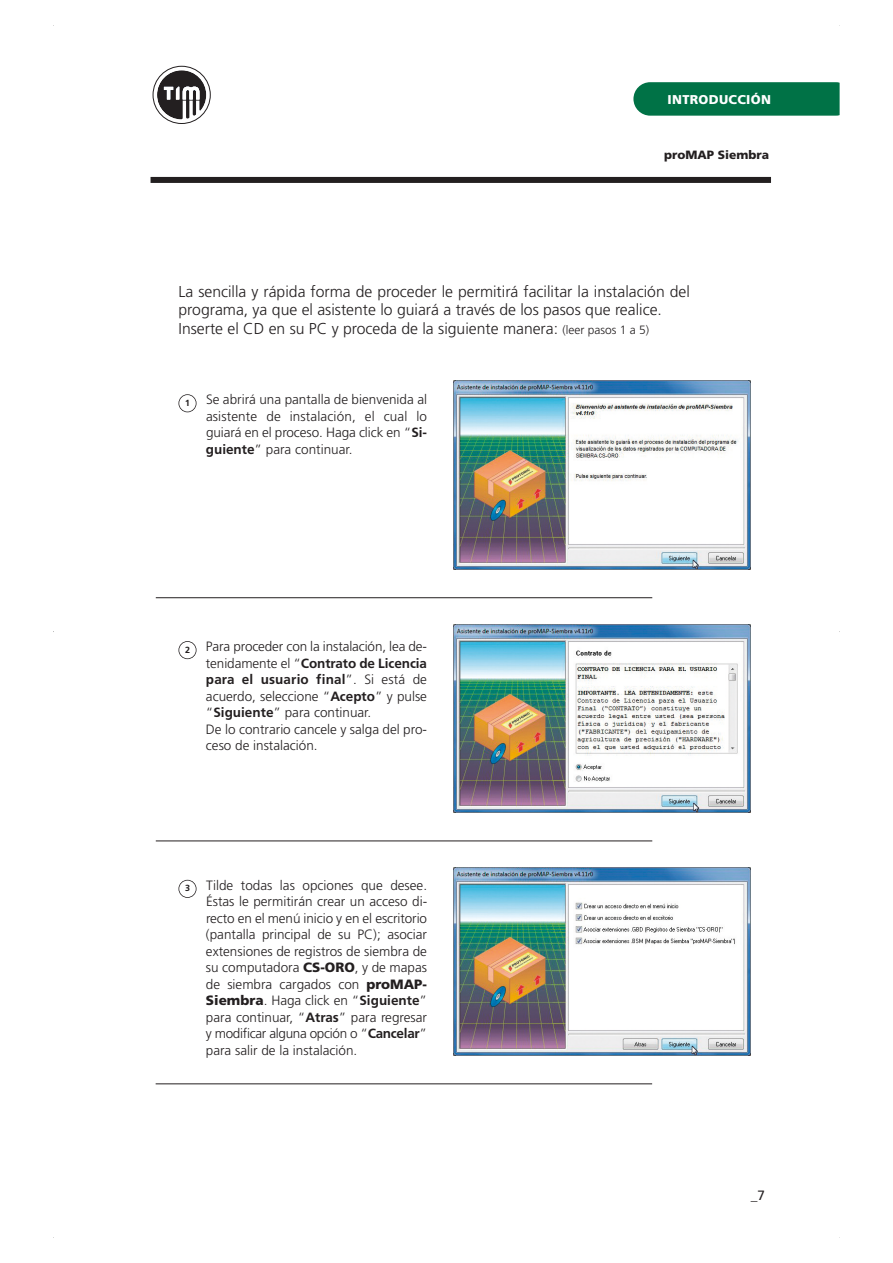
<style>
.page{position:relative;width:893px;height:1263px;background:#fff}
.page>*{position:absolute;margin:0;border:0;box-sizing:border-box;transform-origin:0 0}
.t1{font:300 15.75px/18.8px "Frutiger";color:#231f20}
.t2{font:300 13.5px/16.5px "Frutiger";color:#231f20;text-align:justify}
.t3{font:13.5px "Frutiger";color:#231f20}
.t4{font:900 12.75px "Frutiger";color:#fff}
.t5{font:900 12px "Frutiger";color:#231f20}
.t6{font:700 9px "Frutiger";color:#231f20}
.s1{font-size:12px}
.s2{font-weight:700}
.s3{font-weight:900}
</style>
<div class="page">
<img style="left:453px;top:381px;width:297px;height:188px">
<div style="left:178px;top:394px;width:19px;height:18px;border:2px solid #231f20;border-radius:50%"></div>
<svg style="left:153px;top:66px;width:57px;height:57px"></svg>
<div style="left:153px;top:66px;width:58px;height:58px;border:1px solid #231f20;border-radius:50%"></div>
<svg style="left:633px;top:82px;width:207px;height:34px;background:#09774c"></svg>
<div style="left:151px;top:177px;width:620px;height:6px;background:#231f20"></div>
<div style="left:178px;top:880px;width:19px;height:18px;border:2px solid #231f20;border-radius:50%"></div>
<img style="left:453px;top:624px;width:297px;height:189px">
<img style="left:453px;top:867px;width:297px;height:189px">
<div style="left:178px;top:641px;width:19px;height:18px;border:2px solid #231f20;border-radius:50%"></div>
<hr style="left:156px;top:841px;width:496px;height:1px;background:#231f20">
<hr style="left:156px;top:597px;width:496px;height:1px;background:#231f20">
<hr style="left:156px;top:1083px;width:496px;height:1px;background:#231f20">
<p class="t4" style="left:668px;top:92px;width:105px">INTRODUCCIÓN</p>
<p class="t5" style="left:664px;top:148px;width:106px">proMAP Siembra</p>
<p class="t1" style="left:178px;top:282px;width:513px">La sencilla y rápida forma de proceder le permitirá facilitar la instalación del programa, ya que el asistente lo guiará a través de los pasos que realice.<br>Inserte el CD en su PC y proceda de la siguiente manera: <span class="s1">(leer pasos 1 a 5)</span></p>
<p class="t6" style="left:185px;top:397px;width:6px">1</p>
<p class="t2" style="left:206px;top:391px;width:223px">Se abrirá una pantalla de bienvenida al asistente de instalación, el cual lo guiará en el proceso. Haga click en “<span class="s2">Si&shy;guiente</span>” para continuar.</p>
<p class="t6" style="left:185px;top:644px;width:6px">2</p>
<p class="t2" style="left:206px;top:638px;width:223px;text-align:left">Para proceder con la instalación, lea de&shy;tenidamente el “<span class="s2">Contrato de Licencia para el usuario final</span>”. Si está de acuerdo, seleccione “<span class="s2">Acepto</span>” y pulse “<span class="s2">Siguiente</span>” para continuar.<br>De lo contrario cancele y salga del pro&shy;ceso de instalación.</p>
<p class="t6" style="left:185px;top:883px;width:6px">3</p>
<p class="t2" style="left:206px;top:877px;width:223px">Tilde todas las opciones que desee.<br>Éstas le permitirán crear un acceso di&shy;recto en el menú inicio y en el escritorio (pantalla principal de su PC); asociar extensiones de registros de siembra de su computadora <span class="s3">CS-ORO</span>, y de mapas de siembra cargados con <span class="s3">proMAP-Siembra</span>. Haga click en “<span class="s2">Siguiente</span>” para continuar, “<span class="s2">Atras</span>” para regresar y modificar alguna opción o “<span class="s2">Cancelar</span>” para salir de la instalación.</p>
<p class="t3" style="left:751px;top:1187px;width:16px">_7</p>
</div>
